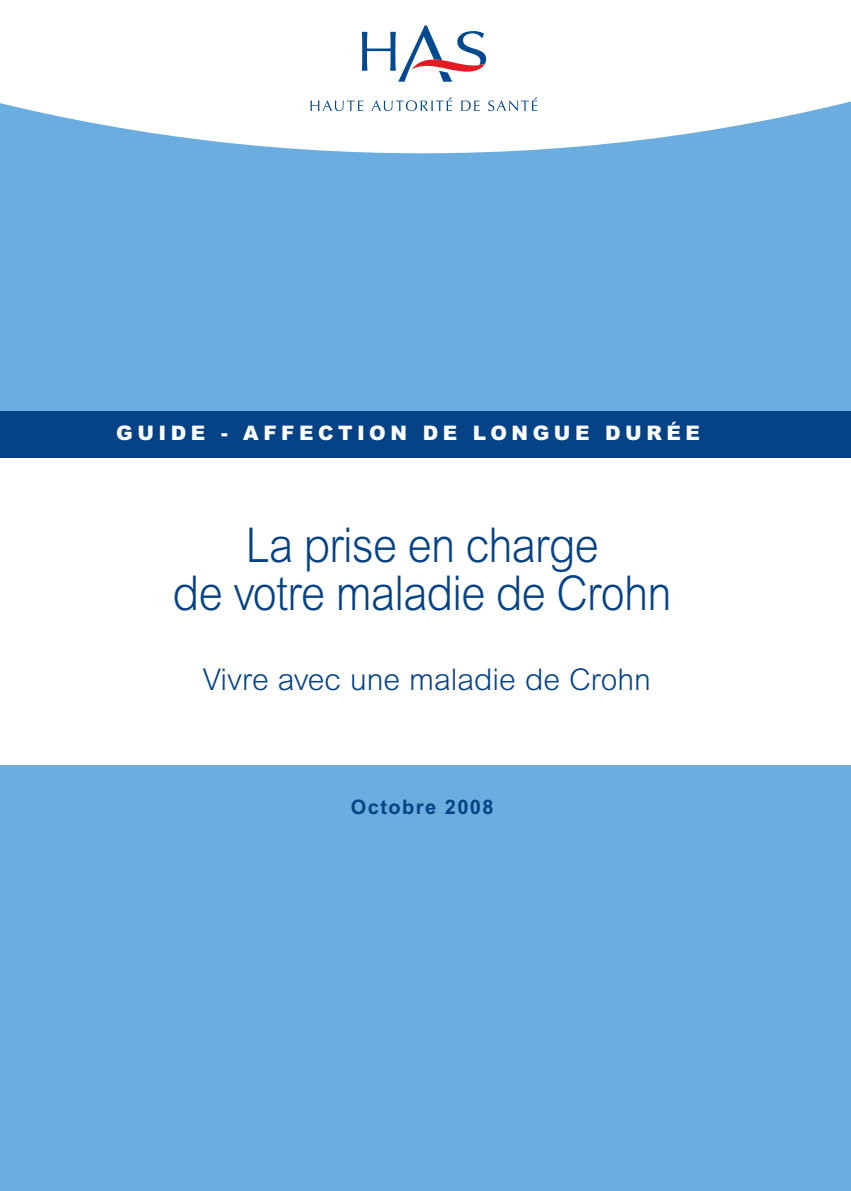
<style>
.page{position:relative;width:851px;height:1191px;background:#fff}
.page>*{position:absolute;margin:0;border:0;box-sizing:border-box;transform-origin:0 0}
.t1{font:300 48px/48px "Arial";letter-spacing:-.015em;color:#054286;text-align:center;scale:.9 1}
.t2{font:300 30px "Arial";color:#054286}
.t3{font:900 20px "Arial";letter-spacing:.225em;color:#fff}
.t4{font:700 20px "Arial";letter-spacing:.075em;color:#054286}
</style>
<div class="page">
<div style="left:0;top:0;width:850px;height:1191px;background:#6caddf"></div>
<div style="left:0;top:411px;width:847px;height:48px;background:#054286"></div>
<svg style="left:0;top:0;width:850px;height:153px;background:#edf5fb"></svg>
<div style="left:0;top:459px;width:850px;height:306px;background:#fff"></div>
<svg style="left:310px;top:100px;width:53px;height:11px"></svg>
<svg style="left:371px;top:97px;width:81px;height:14px"></svg>
<svg style="left:461px;top:101px;width:18px;height:10px"></svg>
<svg style="left:488px;top:97px;width:49px;height:14px"></svg>
<svg style="left:362px;top:26px;width:124px;height:56px;background:#cdcedc"></svg>
<p class="t3" style="left:116px;top:426px;width:585px">GUIDE - AFFECTION DE LONGUE DURÉE</p>
<p class="t1" style="left:173px;top:525px;width:555px">La prise en charge<br>de votre maladie de Crohn</p>
<p class="t2" style="left:203px;top:668px;width:449px">Vivre avec une maladie de Crohn</p>
<p class="t4" style="left:351px;top:799px;width:144px">Octobre 2008</p>
</div>
